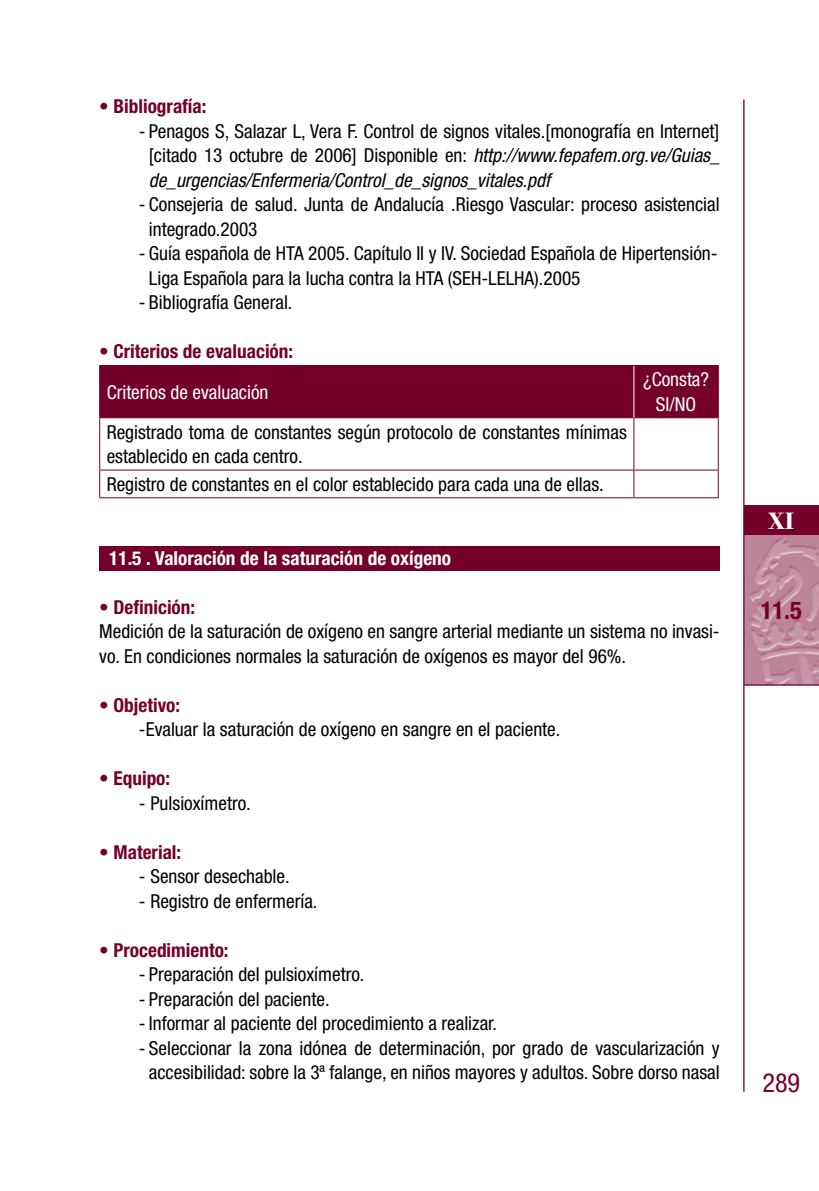
<style>
.page{position:relative;width:819px;height:1191px;background:#fff}
.page>*{position:absolute;margin:0;border:0;box-sizing:border-box;transform-origin:0 0}
.t1{font:condensed 26.25px "Helvetica Neue LT Std";color:#74002a}
.t2{font:700 condensed 24.5px "Helvetica Neue LT Std";color:#74002a}
.t3{font:700 24.5px "Bodoni Std";color:#fff}
.t4{font:condensed 19.25px/24.5px "Helvetica Neue LT Std";color:#000}
.t5{font:700 condensed 19.25px "Helvetica Neue LT Std";color:#74002a}
.t6{font:700 condensed 19.25px "Helvetica Neue LT Std";color:#fff}
.t7{font:condensed 19.25px/24.5px "Helvetica Neue LT Std";color:#fff;text-align:center}
.s1{font-style:italic}
</style>
<div class="page">
<img style="left:744px;top:535px;width:75px;height:149px">
<div style="left:744px;top:505px;width:75px;height:30px;background:#74002a"></div>
<hr style="left:744px;top:684px;width:75px;height:1px;background:#74002a">
<hr style="left:743px;top:99px;width:1px;height:992px;background:#74002a">
<div style="left:99px;top:546px;width:620px;height:25px;background:#74002a"></div>
<div style="left:100px;top:366px;width:617px;height:51px;background:#74002a"></div>
<hr style="left:99px;top:365px;width:535px;height:1px;background:#74002a">
<hr style="left:99px;top:366px;width:1px;height:51px;background:#74002a">
<hr style="left:634px;top:365px;width:84px;height:1px;background:#74002a">
<hr style="left:717px;top:366px;width:1px;height:51px;background:#74002a">
<hr style="left:99px;top:417px;width:535px;height:1px;background:#74002a">
<hr style="left:99px;top:418px;width:1px;height:51px;background:#74002a">
<hr style="left:634px;top:417px;width:84px;height:1px;background:#74002a">
<hr style="left:633px;top:418px;width:1px;height:51px;background:#74002a">
<hr style="left:717px;top:418px;width:1px;height:51px;background:#74002a">
<hr style="left:99px;top:469px;width:535px;height:1px;background:#74002a">
<svg style="left:99px;top:470px;width:1px;height:27px"></svg>
<hr style="left:634px;top:469px;width:84px;height:1px;background:#74002a">
<svg style="left:633px;top:470px;width:1px;height:27px"></svg>
<svg style="left:717px;top:470px;width:1px;height:27px"></svg>
<hr style="left:99px;top:497px;width:535px;height:1px;background:#74002a">
<hr style="left:634px;top:497px;width:84px;height:1px;background:#74002a">
<hr style="left:633px;top:366px;width:1px;height:51px;background:#fff">
<p class="t5" style="left:99px;top:94px;width:109px">• Bibliografía:</p>
<p class="t4" style="left:149px;top:118px;width:572px;text-align:justify;text-indent:-10px">- Penagos S, Salazar L, Vera F. Control de signos vitales.[monografía en Internet] [citado 13 octubre de 2006] Disponible en: <span class="s1">http://www.fepafem.org.ve/Guias_ de_urgencias/Enfermeria/Control_de_signos_vitales.pdf</span></p>
<p class="t4" style="left:149px;top:192px;width:572px;text-indent:-10px">- Consejeria de salud. Junta de Andalucía .Riesgo Vascular: proceso asistencial integrado.2003</p>
<p class="t4" style="left:149px;top:241px;width:570px;text-indent:-10px">- Guía española de HTA 2005. Capítulo II y IV. Sociedad Española de Hipertensión-<br>Liga Española para la lucha contra la HTA (SEH-LELHA).2005</p>
<p class="t4" style="left:139px;top:290px;width:155px">- Bibliografía General.</p>
<p class="t5" style="left:99px;top:339px;width:195px">• Criterios de evaluación:</p>
<p class="t7" style="left:107px;top:379px;width:163px">Criterios de evaluación</p>
<p class="t7" style="left:643px;top:367px;width:67px">¿Consta?<br>SI/NO</p>
<p class="t4" style="left:107px;top:419px;width:521px">Registrado toma de constantes según protocolo de constantes mínimas establecido en cada centro.</p>
<p class="t4" style="left:107px;top:471px;width:498px">Registro de constantes en el color establecido para cada una de ellas.</p>
<p class="t6" style="left:109px;top:546px;width:343px">11.5 . Valoración de la saturación de oxígeno</p>
<p class="t5" style="left:99px;top:595px;width:97px">• Definición:</p>
<p class="t4" style="left:99px;top:619px;width:622px">Medición de la saturación de oxígeno en sangre arterial mediante un sistema no invasi&shy;vo. En condiciones normales la saturación de oxígenos es mayor del 96%.</p>
<p class="t5" style="left:99px;top:693px;width:82px">• Objetivo:</p>
<p class="t4" style="left:139px;top:717px;width:423px">-Evaluar la saturación de oxígeno en sangre en el paciente.</p>
<p class="t5" style="left:99px;top:767px;width:72px">• Equipo:</p>
<p class="t4" style="left:139px;top:790px;width:113px">- Pulsioxímetro.</p>
<p class="t5" style="left:99px;top:840px;width:83px">• Material:</p>
<p class="t4" style="left:139px;top:864px;width:152px">- Sensor desechable.</p>
<p class="t4" style="left:139px;top:888px;width:180px">- Registro de enfermería.</p>
<p class="t5" style="left:99px;top:938px;width:131px">• Procedimiento:</p>
<p class="t4" style="left:139px;top:962px;width:227px">- Preparación del pulsioxímetro.</p>
<p class="t4" style="left:139px;top:986px;width:192px">- Preparación del paciente.</p>
<p class="t4" style="left:139px;top:1011px;width:359px">- Informar al paciente del procedimiento a realizar.</p>
<p class="t4" style="left:139px;top:1035px;width:582px;text-align:center">- Seleccionar la zona idónea de determinación, por grado de vascularización y accesibilidad: sobre la 3ª falange, en niños mayores y adultos. Sobre dorso nasal</p>
<p class="t3" style="left:768px;top:505px;width:27px">XI</p>
<p class="t2" style="left:760px;top:595px;width:43px">11.5</p>
<h1 class="t1" style="left:762px;top:1067px;width:39px">289</h1>
</div>
